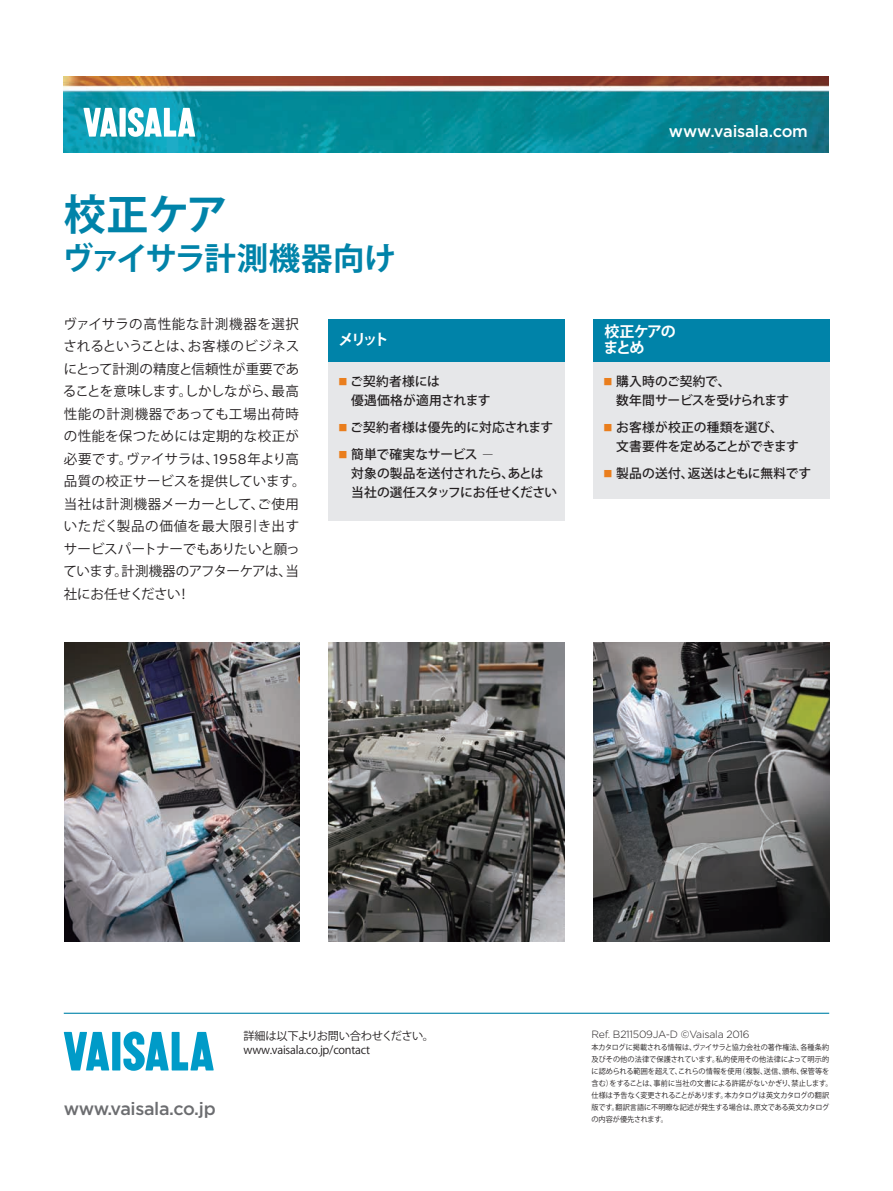
<style>
.page{position:relative;width:893px;height:1191px;background:#fff}
.page>*{position:absolute;margin:0;border:0;box-sizing:border-box;transform-origin:0 0}
.t1{font:700 42px "Koz Go Pro";color:#0083a9}
.t2{font:700 31.5px "Koz Go Pro";letter-spacing:-.025em;color:#0083a9}
.t3{font:500 18px "Gotham";letter-spacing:-.02em;color:#6c6d70}
.t4{font:500 16.5px "Gotham";letter-spacing:-.015em;color:#fff}
.t5{font:700 15px/16.5px "Koz Go Pro";letter-spacing:-.1em;color:#fff}
.t6{font:700 15px "Koz Go Pro";letter-spacing:-.12em;color:#fff}
.t7{font:13.5px/22.5px "Koz Go Pro";letter-spacing:.005em;color:#231f20}
.t8{font:500 12.75px/18.8px "Koz Go Pro";color:#231f20}
.t9{font:500 12.75px/18.8px "Koz Go Pro";letter-spacing:-.02em;color:#231f20}
.t10{font:500 12.75px/18.8px "Koz Go Pro";letter-spacing:.02em;color:#231f20}
.t11{font:11.25px/13.5px "Koz Go Pro";letter-spacing:-.02em;color:#231f20}
.t12{font:300 10.5px "Gotham";letter-spacing:-.02em;color:#231f20}
.t13{font:7.5px/12px "Koz Go Pro";color:#231f20;scale:.95 1}
.s1{font-family:"Gotham";font-size:13.95px}
.s2{font-family:"Koz Min Pro";font-size:9px;color:#ea7e1d}
.s3{font-family:"Koz Min Pro"}
</style>
<div class="page">
<img style="left:64px;top:77px;width:765px;height:76px">
<svg style="left:83px;top:108px;width:34px;height:29px"></svg>
<div style="left:120px;top:108px;width:6px;height:29px;background:#fff"></div>
<svg style="left:128px;top:107px;width:67px;height:30px"></svg>
<img style="left:65px;top:642px;width:234px;height:300px">
<img style="left:594px;top:642px;width:235px;height:300px">
<img style="left:329px;top:642px;width:235px;height:300px">
<hr style="left:64px;top:1012px;width:765px;height:1px;background:#0083a9">
<svg style="left:64px;top:1032px;width:45px;height:38px"></svg>
<div style="left:112px;top:1032px;width:8px;height:38px;background:#009bc8"></div>
<svg style="left:123px;top:1031px;width:91px;height:39px"></svg>
<div style="left:329px;top:319px;width:236px;height:201px;background:#e6e7e9"></div>
<div style="left:329px;top:319px;width:236px;height:42px;background:#0083a9"></div>
<div style="left:594px;top:319px;width:236px;height:179px;background:#e6e7e9"></div>
<div style="left:594px;top:319px;width:236px;height:42px;background:#0083a9"></div>
<h1 class="t1" style="left:64px;top:187px;width:166px">校正ケア</h1>
<h2 class="t2" style="left:62px;top:238px;width:335px">ヴァイサラ計測機器向け</h2>
<p class="t7" style="left:63px;top:313px;width:244px">ヴァイサラの高性能な計測機器を選択されるということは、お客様のビジネスにとって計測の精度と信頼性が重要であることを意味します。しかしながら、最高性能の計測機器であっても工場出荷時の性能を保つためには定期的な校正が必要です。ヴァイサラは、<span class="s1">1958</span>年より高品質の校正サービスを提供しています。当社は計測機器メーカーとして、ご使用いただく製品の価値を最大限引き出すサービスパートナーでもありたいと願っています。計測機器のアフターケアは、当社にお任せください！</p>
<p class="t6" style="left:339px;top:330px;width:52px">メリット</p>
<p class="t10" style="left:351px;top:373px;width:141px;text-indent:-13px"><span class="s2">■</span> ご契約者様には<br>優遇価格が適用されます</p>
<p class="t8" style="left:338px;top:419px;width:216px"><span class="s2">■</span> ご契約者様は優先的に対応されます</p>
<p class="t9" style="left:351px;top:446px;width:208px;text-indent:-13px"><span class="s2">■</span> 簡単で確実なサービス<span class="s3">－<br></span>対象の製品を送付されたら、あとは当社の選任スタッフにお任せください</p>
<p class="t4" style="left:669px;top:120px;width:141px">www.vaisala.com</p>
<p class="t5" style="left:604px;top:324px;width:74px">校正ケアのまとめ</p>
<p class="t8" style="left:616px;top:373px;width:175px;text-indent:-13px"><span class="s2">■</span> 購入時のご契約で、<br>数年間サービスを受けられます</p>
<p class="t8" style="left:616px;top:419px;width:184px;text-indent:-13px"><span class="s2">■</span> お客様が校正の種類を選び、文書要件を定めることができます</p>
<p class="t8" style="left:603px;top:465px;width:209px"><span class="s2">■</span> 製品の送付、返送はともに無料です</p>
<h3 class="t3" style="left:64px;top:1096px;width:153px">www.vaisala.co.jp</h3>
<p class="t11" style="left:244px;top:1030px;width:192px">詳細は以下よりお問い合わせください。www.vaisala.co.jp/contact</p>
<p class="t12" style="left:591px;top:1027px;width:160px">Ref. B211509JA-D ©Vaisala 2016</p>
<p class="t13" style="left:591px;top:1041px;width:255px">本カタログに掲載される情報は、ヴァイサラと協力会社の著作権法、各種条約及びその他の法律で保護されています。私的使用その他法律によって明示的に認められる範囲を超えて、これらの情報を使用（複製、送信、頒布、保管等を含む）をすることは、事前に当社の文書による許諾がないかぎり、禁止します。仕様は予告なく変更されることがあります。本カタログは英文カタログの翻訳版です。翻訳言語に不明瞭な記述が発生する場合は、原文である英文カタログの内容が優先されます。</p>
</div>
